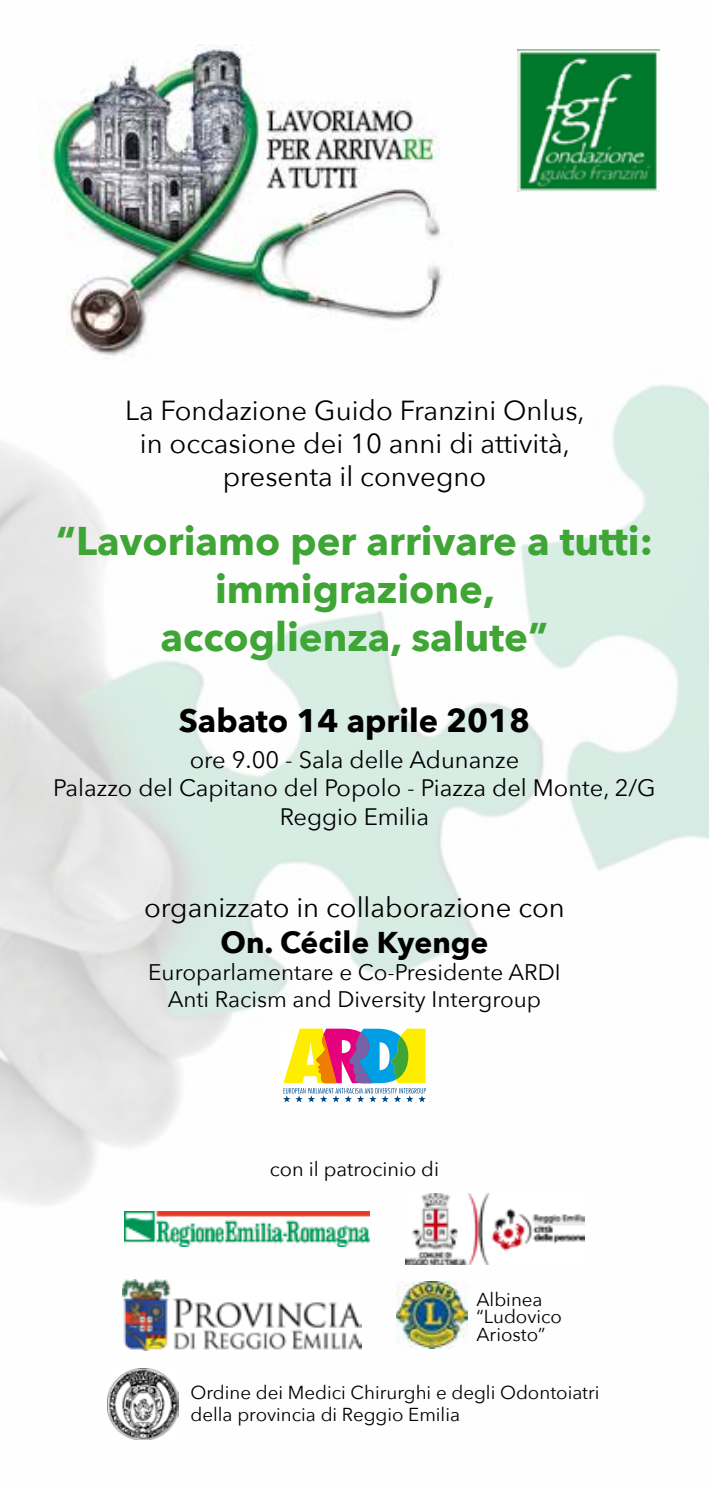
<style>
.page{position:relative;width:709px;height:1489px;background:#fff}
.page>*{position:absolute;margin:0;border:0;box-sizing:border-box;transform-origin:0 0}
.t1{font:700 40px/48px "Avenir Next";color:#3fa535;text-align:center}
.t2{font:700 32.5px "Avenir Next";color:#000}
.t3{font:700 30px "Avenir Next";color:#000}
.t4{font:27.5px/33px "Avenir Next";color:#000;text-align:center}
.t5{font:23.75px/28.5px "Avenir Next";color:#000;text-align:center}
.t6{font:22.5px/27px "Avenir Next";color:#000;text-align:center}
.t7{font:20px "Avenir Next";color:#000}
.t8{font:18.75px/17.5px "Avenir Next";color:#000}
</style>
<div class="page">
<img style="left:0;top:49px;width:709px;height:1391px">
<div style="left:34px;top:43px;width:423px;height:327px;background:#fff"></div>
<img style="left:44px;top:45px;width:399px;height:311px">
<img style="left:517px;top:50px;width:142px;height:141px">
<img style="left:107px;top:1368px;width:71px;height:71px">
<img style="left:397px;top:1281px;width:70px;height:67px">
<img style="left:123px;top:1279px;width:238px;height:71px">
<img style="left:125px;top:1210px;width:244px;height:36px">
<img style="left:405px;top:1193px;width:179px;height:71px">
<div style="left:281px;top:1026px;width:147px;height:78px;background:#fff"></div>
<svg style="left:283px;top:1028px;width:143px;height:74px"></svg>
<p class="t4" style="left:125px;top:392px;width:461px">La Fondazione Guido Franzini Onlus, in occasione dei 10 anni di attività, presenta il convegno</p>
<h1 class="t1" style="left:56px;top:516px;width:598px">“Lavoriamo per arrivare a tutti: immigrazione,<br>accoglienza, salute”</h1>
<p class="t2" style="left:179px;top:692px;width:353px">Sabato 14 aprile 2018</p>
<p class="t5" style="left:53px;top:744px;width:604px">ore 9.00 - Sala delle Adunanze<br>Palazzo del Capitano del Popolo - Piazza del Monte, 2/G<br>Reggio Emilia</p>
<p class="t4" style="left:144px;top:890px;width:422px">organizzato in collaborazione con</p>
<p class="t3" style="left:220px;top:916px;width:269px">On. Cécile Kyenge</p>
<p class="t6" style="left:148px;top:958px;width:414px">Europarlamentare e Co-Presidente ARDI<br>Anti Racism and Diversity Intergroup</p>
<p class="t7" style="left:270px;top:1151px;width:171px">con il patrocinio di</p>
<p class="t8" style="left:476px;top:1289px;width:87px">Albinea “Ludovico<br>Ariosto”</p>
<p class="t8" style="left:190px;top:1379px;width:410px;line-height:22.5px">Ordine dei Medici Chirurghi e degli Odontoiatri della provincia di Reggio Emilia</p>
</div>
